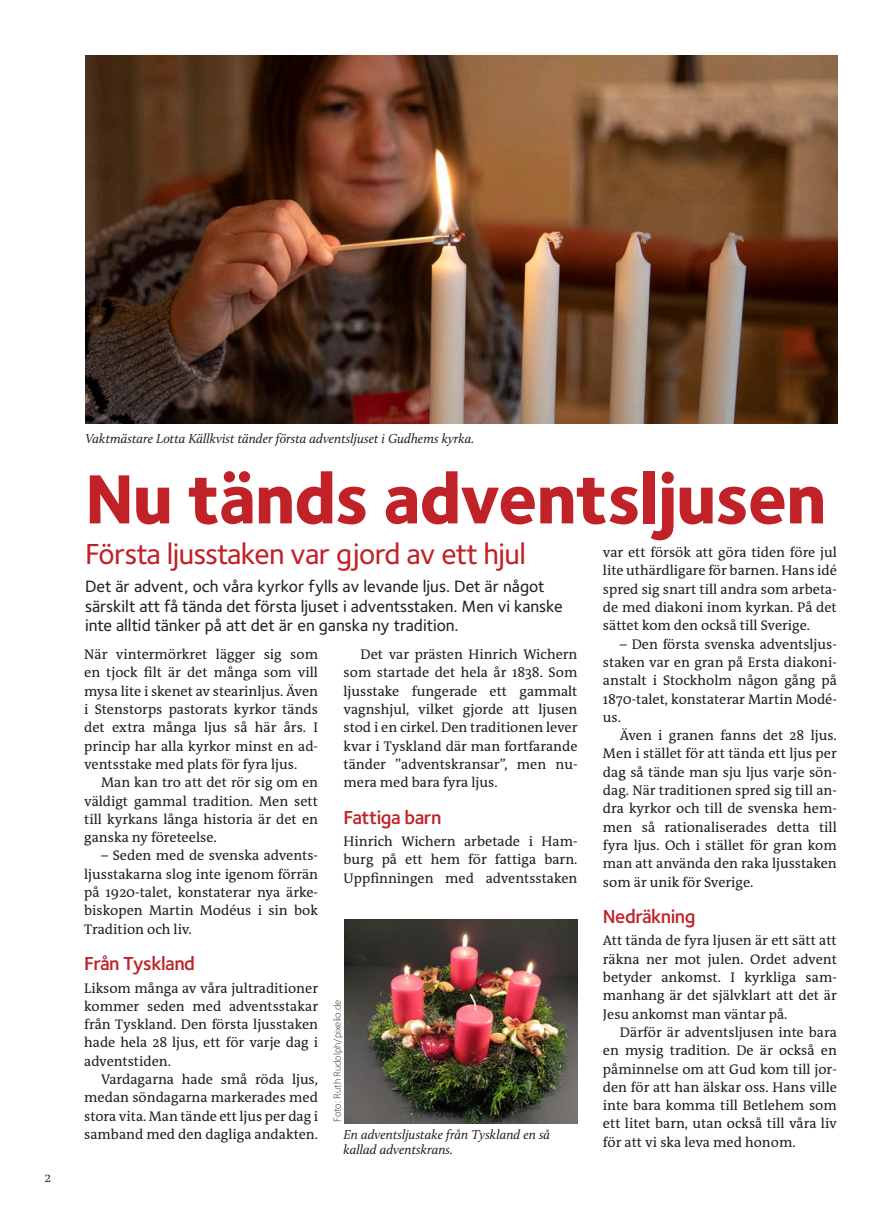
<style>
.page{position:relative;width:893px;height:1212px;background:#fff}
.page>*{position:absolute;margin:0;border:0;box-sizing:border-box;transform-origin:0 0}
.Rubrik_1{font:800 72px "Foundry Sterling OT3";letter-spacing:-.02em;color:#c02228}
.Underrad_30_p{font:500 30px "Foundry Sterling OT3";letter-spacing:-.02em;color:#c02228}
.Mellanrubrik{font:600 19.5px "Foundry Sterling OT3";letter-spacing:-.025em;color:#c02228}
.Ingress{font:500 16.95px/19.5px "Foundry Sterling";color:#231f20}
.brödtext_stycke_indr{font:14.1px/18.3px "The Antiqua B W5 Plain";color:#231f20;text-align:justify}
.Brödtext{font:14.1px/18.3px "The Antiqua B W5 Plain";color:#231f20;text-align:justify}
.Bildtext{font:italic 13.5px/15px "Calluna";color:#231f20}
.t1{font:300 13.5px "The Antiqua B W4";color:#231f20}
.Bildbyline{font:300 10.5px "Foundry Sterling OT3";color:#231f20}
</style>
<div class="page">
<img style="left:85px;top:55px;width:753px;height:369px">
<img style="left:344px;top:919px;width:233px;height:204px">
<p class="t1" style="left:45px;top:1169px;width:8px">2</p>
<p class="Bildtext" style="left:85px;top:431px;width:390px">Vaktmästare Lotta Källkvist tänder första adventsljuset i Gudhems kyrka.</p>
<p class="Rubrik_1" style="left:85px;top:439px;width:743px">Nu tänds adventsljusen</p>
<p class="Underrad_30_p" style="left:85px;top:532px;width:442px">Första ljusstaken var gjord av ett hjul</p>
<p class="Ingress" style="left:85px;top:576px;width:479px">Det är advent, och våra kyrkor fylls av levande ljus. Det är något särskilt att få tända det första ljuset i adventsstaken. Men vi kanske inte alltid tänker på att det är en ganska ny tradition.</p>
<p class="Brödtext" style="left:84px;top:645px;width:235px">När vintermörkret lägger sig som en tjock filt är det många som vill mysa lite i skenet av stearinljus. Även i Stenstorps pastorats kyrkor tänds det extra många ljus så här års. I princip har alla kyrkor minst en ad&shy;ventsstake med plats för fyra ljus.</p>
<p class="brödtext_stycke_indr" style="left:84px;top:773px;width:235px;text-indent:17px">Man kan tro att det rör sig om en väldigt gammal tradition. Men sett till kyrkans långa historia är det en ganska ny företeelse.</p>
<p class="brödtext_stycke_indr" style="left:84px;top:847px;width:235px;text-indent:17px">– Seden med de svenska advents&shy;ljusstakarna slog inte igenom förrän på 1920-talet, konstaterar nya ärke&shy;biskopen Martin Modéus i sin bok Tradition och liv.</p>
<p class="Mellanrubrik" style="left:84px;top:948px;width:112px">Från Tyskland</p>
<p class="Brödtext" style="left:84px;top:979px;width:235px">Liksom många av våra jultraditioner kommer seden med adventsstakar från Tyskland. Den första ljusstaken hade hela 28 ljus, ett för varje dag i adventstiden.</p>
<p class="brödtext_stycke_indr" style="left:84px;top:1070px;width:235px;text-indent:17px">Vardagarna hade små röda ljus, medan söndagarna markerades med stora vita. Man tände ett ljus per dag i samband med den dagliga andakten.</p>
<p class="brödtext_stycke_indr" style="left:344px;top:645px;width:235px;text-indent:17px">Det var prästen Hinrich Wichern som startade det hela år 1838. Som ljusstake fungerade ett gammalt vagnshjul, vilket gjorde att ljusen stod i en cirkel. Den traditionen lever kvar i Tyskland där man fortfarande tänder ”adventskransar”, men nu&shy;mera med bara fyra ljus.</p>
<p class="Mellanrubrik" style="left:344px;top:802px;width:100px">Fattiga barn</p>
<p class="Brödtext" style="left:344px;top:832px;width:235px">Hinrich Wichern arbetade i Ham&shy;burg på ett hem för fattiga barn.<br>Uppfinningen med adventsstaken</p>
<p class="Bildbyline" style="left:330px;top:1122px;width:124px;rotate:-90deg">Foto: Ruth Rudolph/pixelio.de</p>
<p class="Bildtext" style="left:344px;top:1127px;width:208px">En adventsljustake från Tyskland en så kallad adventskrans.</p>
<p class="Brödtext" style="left:603px;top:543px;width:235px">var ett försök att göra tiden före jul lite uthärdligare för barnen. Hans idé spred sig snart till andra som arbeta&shy;de med diakoni inom kyrkan. På det sättet kom den också till Sverige.</p>
<p class="brödtext_stycke_indr" style="left:603px;top:635px;width:235px;text-indent:17px">– Den första svenska adventsljus&shy;staken var en gran på Ersta diakoni&shy;anstalt i Stockholm någon gång på 1870-talet, konstaterar Martin Modé&shy;us.</p>
<p class="brödtext_stycke_indr" style="left:603px;top:726px;width:235px;text-indent:17px">Även i granen fanns det 28 ljus.<br>Men i stället för att tända ett ljus per dag så tände man sju ljus varje sön&shy;dag. När traditionen spred sig till an&shy;dra kyrkor och till de svenska hem&shy;men så rationaliserades detta till fyra ljus. Och i stället för gran kom man att använda den raka ljusstaken som är unik för Sverige.</p>
<p class="Mellanrubrik" style="left:603px;top:901px;width:94px">Nedräkning</p>
<p class="Brödtext" style="left:603px;top:931px;width:235px">Att tända de fyra ljusen är ett sätt att räkna ner mot julen. Ordet advent betyder ankomst. I kyrkliga sam&shy;manhang är det självklart att det är Jesu ankomst man väntar på.</p>
<p class="brödtext_stycke_indr" style="left:603px;top:1023px;width:235px;text-indent:17px">Därför är adventsljusen inte bara en mysig tradition. De är också en påminnelse om att Gud kom till jor&shy;den för att han älskar oss. Hans ville inte bara komma till Betlehem som ett litet barn, utan också till våra liv för att vi ska leva med honom.</p>
</div>
